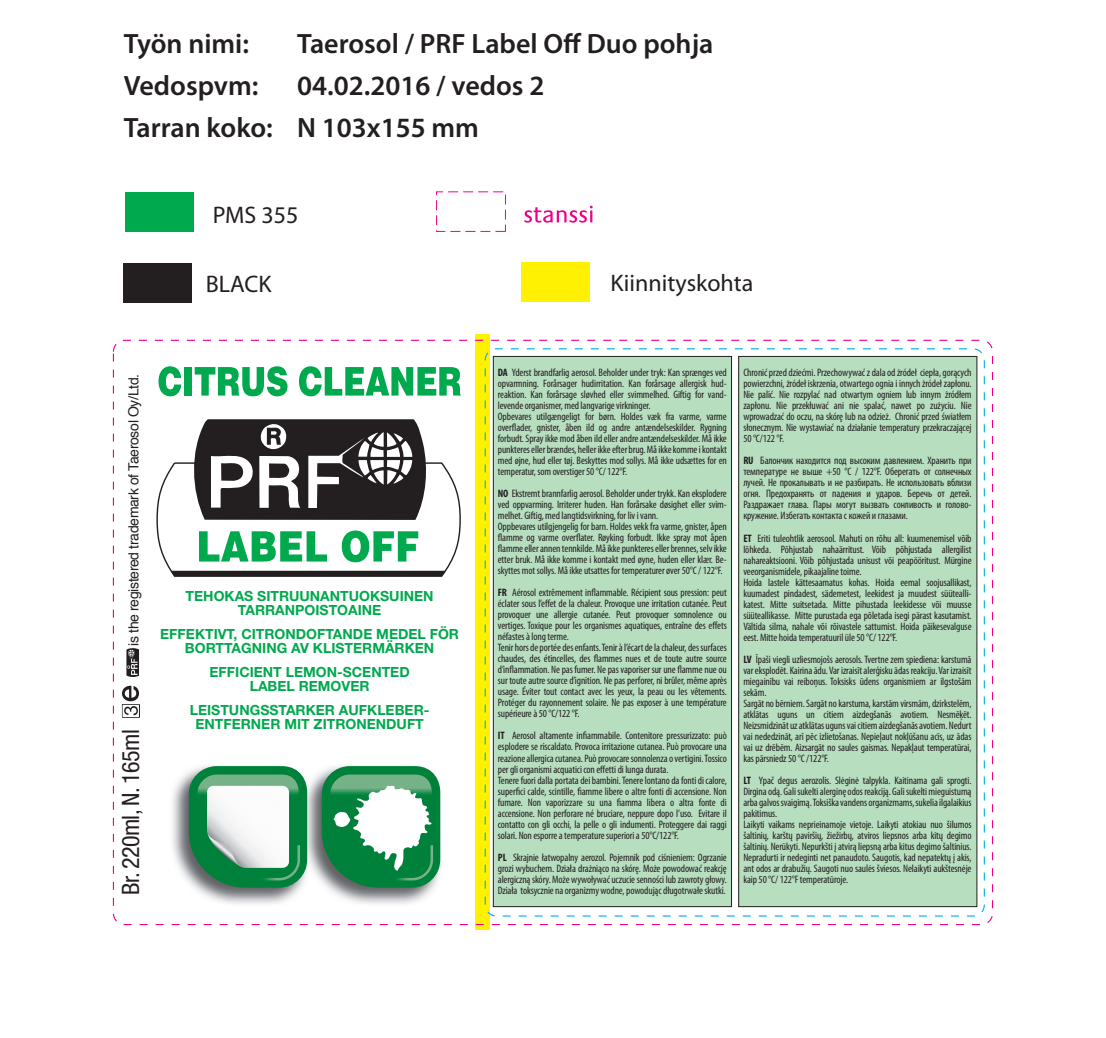
<style>
.page{position:relative;width:1106px;height:1038px;background:#fff}
.page>*{position:absolute;margin:0;border:0;box-sizing:border-box;transform-origin:0 0}
.t1{font:600 28px/42px "Myriad Pro";color:#231f20}
.t2{font:24px "Myriad Pro";color:#231f20}
.t3{font:condensed 24px "Helvetica Neue";letter-spacing:-.025em;color:#231f20}
.t4{font:700 14px/14px "Helvetica Neue";color:#00a94e;text-align:center}
.t5{font:14px "Helvetica";letter-spacing:-.025em;color:#231f20}
.t6{font:condensed 10.8px/11px "Myriad Pro";letter-spacing:-.01em;color:#231f20}
.s1{font-weight:700}
</style>
<div class="page">
<div style="left:493px;top:356px;width:238px;height:550px;background:#b8dec0"></div>
<div style="left:493px;top:356px;width:239px;height:551px;border:1px solid #231f20"></div>
<div style="left:738px;top:356px;width:238px;height:550px;background:#b8dec0"></div>
<div style="left:738px;top:356px;width:239px;height:551px;border:1px solid #231f20"></div>
<svg style="left:158px;top:366px;width:23px;height:30px"></svg>
<div style="left:184px;top:367px;width:8px;height:28px;background:#00a94e"></div>
<svg style="left:195px;top:366px;width:92px;height:30px"></svg>
<svg style="left:299px;top:366px;width:162px;height:30px"></svg>
<svg style="left:156px;top:419px;width:304px;height:158px"></svg>
<img style="left:172px;top:772px;width:129px;height:132px">
<img style="left:307px;top:772px;width:134px;height:132px">
<svg style="left:189px;top:766px;width:118px;height:121px;background:#2c8f59"></svg>
<img style="left:207px;top:785px;width:82px;height:82px">
<img style="left:207px;top:830px;width:38px;height:37px">
<img style="left:209px;top:837px;width:36px;height:30px">
<svg style="left:322px;top:766px;width:118px;height:121px"></svg>
<svg style="left:122px;top:685px;width:18px;height:32px"></svg>
<svg style="left:126px;top:648px;width:13px;height:29px"></svg>
<div style="left:475px;top:334px;width:14px;height:596px;background:#fff101"></div>
<div style="left:521px;top:262px;width:68px;height:40px;background:#fff101"></div>
<svg style="left:524px;top:206px;width:68px;height:17px"></svg>
<div style="left:436px;top:191px;width:70px;height:41px;border:1px dashed #ed028c"></div>
<div style="left:125px;top:192px;width:68px;height:39px;background:#00a94e"></div>
<div style="left:124px;top:263px;width:68px;height:40px;background:#231f20"></div>
<h1 class="t1" style="left:124px;top:23px;width:127px">Työn nimi:</h1>
<h1 class="t1" style="left:297px;top:23px;width:418px">Taerosol / PRF Label Off Duo pohja</h1>
<h1 class="t1" style="left:124px;top:65px;width:136px">Vedospvm:</h1>
<h1 class="t1" style="left:124px;top:65px;width:422px;text-indent:173px">04.02.2016 / vedos 2<br>Tarran koko: N 103x155 mm</h1>
<h2 class="t2" style="left:213px;top:202px;width:87px">PMS 355</h2>
<h2 class="t2" style="left:206px;top:271px;width:67px">BLACK</h2>
<p class="t5" style="left:123px;top:645px;width:273px;rotate:-90deg">is the registered trademark of Taerosol Oy/Ltd.</p>
<h2 class="t3" style="left:117px;top:895px;width:167px;rotate:-90deg">Br. 220ml, N. 165ml</h2>
<p class="t4" style="left:186px;top:589px;width:249px">TEHOKAS SITRUUNANTUOKSUINEN<br>TARRANPOISTOAINE</p>
<p class="t4" style="left:160px;top:626px;width:300px">EFFEKTIVT, CITRONDOFTANDE MEDEL FÖR<br>BORTTAGNING AV KLISTERMÄRKEN</p>
<p class="t4" style="left:209px;top:664px;width:202px">EFFICIENT LEMON-SCENTED<br>LABEL REMOVER</p>
<p class="t4" style="left:190px;top:702px;width:241px">LEISTUNGSSTARKER AUFKLEBER-<br>ENTFERNER MIT ZITRONENDUFT</p>
<h2 class="t2" style="left:610px;top:270px;width:144px">Kiinnityskohta</h2>
<p class="t6" style="left:498px;top:367px;width:230px"><span class="s1">DA</span> Yderst brandfarlig aerosol. Beholder under tryk: Kan sprænges ved opvarmning. Forårsager hudirritation. Kan forårsage allergisk hud&shy;reaktion. Kan forårsage sløvhed eller svimmelhed. Giftig for vand&shy;levende organismer, med langvarige virkninger.<br>Opbevares utilgængeligt for børn. Holdes væk fra varme, varme overflader, gnister, åben ild og andre antændelseskilder. Rygning forbudt. Spray ikke mod åben ild eller andre antændelseskilder. Må ikke punkteres eller brændes, heller ikke efter brug. Må ikke komme i kontakt med øjne, hud eller tøj. Beskyttes mod sollys. Må ikke udsættes for en temperatur, som overstiger 50 °C/ 122°F.</p>
<p class="t6" style="left:498px;top:488px;width:230px"><span class="s1">NO</span> Ekstremt brannfarlig aerosol. Beholder under trykk. Kan eksplodere ved oppvarming. Irriterer huden. Han forårsake døsighet eller svim&shy;melhet. Giftig, med langtidsvirkning, for liv i vann.<br>Oppbevares utilgjengelig for barn. Holdes vekk fra varme, gnister, åpen flamme og varme overflater. Røyking forbudt. Ikke spray mot åpen flamme eller annen tennkilde. Må ikke punkteres eller brennes, selv ikke etter bruk. Må ikke komme i kontakt med øyne, huden eller klær. Be&shy;skyttes mot sollys. Må ikke utsattes for temperaturer øver 50°C / 122°F.</p>
<p class="t6" style="left:498px;top:587px;width:230px"><span class="s1">FR</span> Aérosol extrêmement inflammable. Récipient sous pression: peut éclater sous l’effet de la chaleur. Provoque une irritation cutanée. Peut provoquer une allergie cutanée. Peut provoquer somnolence ou vertiges. Toxique pour les organismes aquatiques, entraîne des effets néfastes à long terme.<br>Tenir hors de portée des enfants. Tenir à l’écart de la chaleur, des surfaces chaudes, des étincelles, des flammes nues et de toute autre source d’inflammation. Ne pas fumer. Ne pas vaporiser sur une flamme nue ou sur toute autre source d’ignition. Ne pas perforer, ni brûler, même après usage. Éviter tout contact avec les yeux, la peau ou les vêtements.<br>Protéger du rayonnement solaire. Ne pas exposer à une température supérieure à 50 °C/122 °F.</p>
<p class="t6" style="left:498px;top:730px;width:230px"><span class="s1">IT</span> Aerosol altamente infiammabile. Contenitore pressurizzato: può esplodere se riscaldato. Provoca irritazione cutanea. Può provocare una reazione allergica cutanea. Può provocare sonnolenza o vertigini. Tossico per gli organismi acquatici con effetti di lunga durata.<br>Tenere fuori dalla portata dei bambini. Tenere lontano da fonti di calore, superfici calde, scintille, fiamme libere o altre fonti di accensione. Non fumare. Non vaporizzare su una fiamma libera o altra fonte di accensione. Non perforare né bruciare, neppure dopo l’uso. Evitare il contatto con gli occhi, la pelle o gli indumenti. Proteggere dai raggi solari. Non esporre a temperature superiori a 50°C/122°F.</p>
<p class="t6" style="left:498px;top:851px;width:230px;text-align:justify"><span class="s1">PL</span> Skrajnie łatwopalny aerozol. Pojemnik pod ciśnieniem: Ogrzanie grozi wybuchem. Działa drażniąco na skórę. Może powodować reakcję alergiczną skóry. Może wywoływać uczucie senności lub zawroty głowy.<br>Działa toksycznie na organizmy wodne, powodując długotrwałe skutki.</p>
<p class="t6" style="left:743px;top:367px;width:230px;text-align:justify">Chronić przed dziećmi. Przechowywać z dala od żródeł ciepła, gorących powierzchni, żródeł iskrzenia, otwartego ognia i innych żródeł zapłonu.<br>Nie palić. Nie rozpylać nad otwartym ogniem lub innym żródłem zapłonu. Nie przekłuwać ani nie spalać, nawet po zużyciu. Nie wprowadzać do oczu, na skórę lub na odzież. Chronić przed światłem słonecznym. Nie wystawiać na działanie temperatury przekraczającej 50 °C/122 °F.</p>
<p class="t6" style="left:743px;top:455px;width:230px;text-align:justify"><span class="s1">RU</span> Балончик находится под высоким давлением. Хранить при температуре не выше +50 °C / 122°F. Оберегать от солнечных лучей. Не прокалывать и не разбирать. Не использовать вблизи огня. Предохранять от падения и ударов. Беречь от детей.<br>Раздражает глава. Пары могут вызвать сонливость и голово&shy;кружение. Избегать контакта с кожей и глазами.</p>
<p class="t6" style="left:743px;top:532px;width:230px"><span class="s1">ET</span> Eriti tuleohtlik aerosool. Mahuti on rõhu all: kuumenemisel võib lõhkeda. Põhjustab nahaärritust. Võib põhjustada allergilist nahareaktsiooni. Võib põhjustada unisust või peapööritust. Mürgine veeorganismidele, pikaajaline toime.<br>Hoida lastele kättesaamatus kohas. Hoida eemal soojusallikast, kuumadest pindadest, sädemetest, leekidest ja muudest süütealli&shy;katest. Mitte suitsetada. Mitte pihustada leekidesse või muusse süüteallikasse. Mitte purustada ega põletada isegi pärast kasutamist.<br>Vältida silma, nahale või rõivastele sattumist. Hoida päikesevalguse eest. Mitte hoida temperatuuril üle 50 °C/ 122°F.</p>
<p class="t6" style="left:743px;top:653px;width:230px"><span class="s1">LV</span> Īpaši viegli uzliesmojošs aerosols. Tvertne zem spiediena: karstumā var eksplodēt. Kairina ādu. Var izraisīt alerģisku ādas reakciju. Var izraisīt miegainību vai reiboņus. Toksisks ūdens organismiem ar ilgstošām sekām.<br>Sargāt no bērniem. Sargāt no karstuma, karstām virsmām, dzirkstelēm, atklātas uguns un citiem aizdegšanās avotiem. Nesmēķēt.<br>Neizsmidzināt uz atklātas uguns vai citiem aizdegšanās avotiem. Nedurt vai nededzināt, arī pēc izlietošanas. Nepieļaut nokļūšanu acīs, uz ādas vai uz drēbēm. Aizsargāt no saules gaismas. Nepakļaut temperatūrai, kas pārsniedz 50 °C /122°F.</p>
<p class="t6" style="left:743px;top:774px;width:230px"><span class="s1">LT</span> Ypač degus aerozolis. Slėginė talpykla. Kaitinama gali sprogti.<br>Dirgina odą. Gali sukelti alerginę odos reakciją. Gali sukelti mieguistumą arba galvos svaigimą. Toksiška vandens organizmams, sukelia ilgalaikius pakitimus.<br>Laikyti vaikams neprieinamoje vietoje. Laikyti atokiau nuo šilumos šaltinių, karštų paviršių, žiežirbų, atviros liepsnos arba kitų degimo šaltinių. Nerūkyti. Nepurkšti į atvirą liepsną arba kitus degimo šaltinius.<br>Nepradurti ir nedeginti net panaudoto. Saugotis, kad nepatektų į akis, ant odos ar drabužių. Saugoti nuo saulės šviesos. Nelaikyti aukštesnėje kaip 50 °C/ 122°F temperatūroje.</p>
</div>
